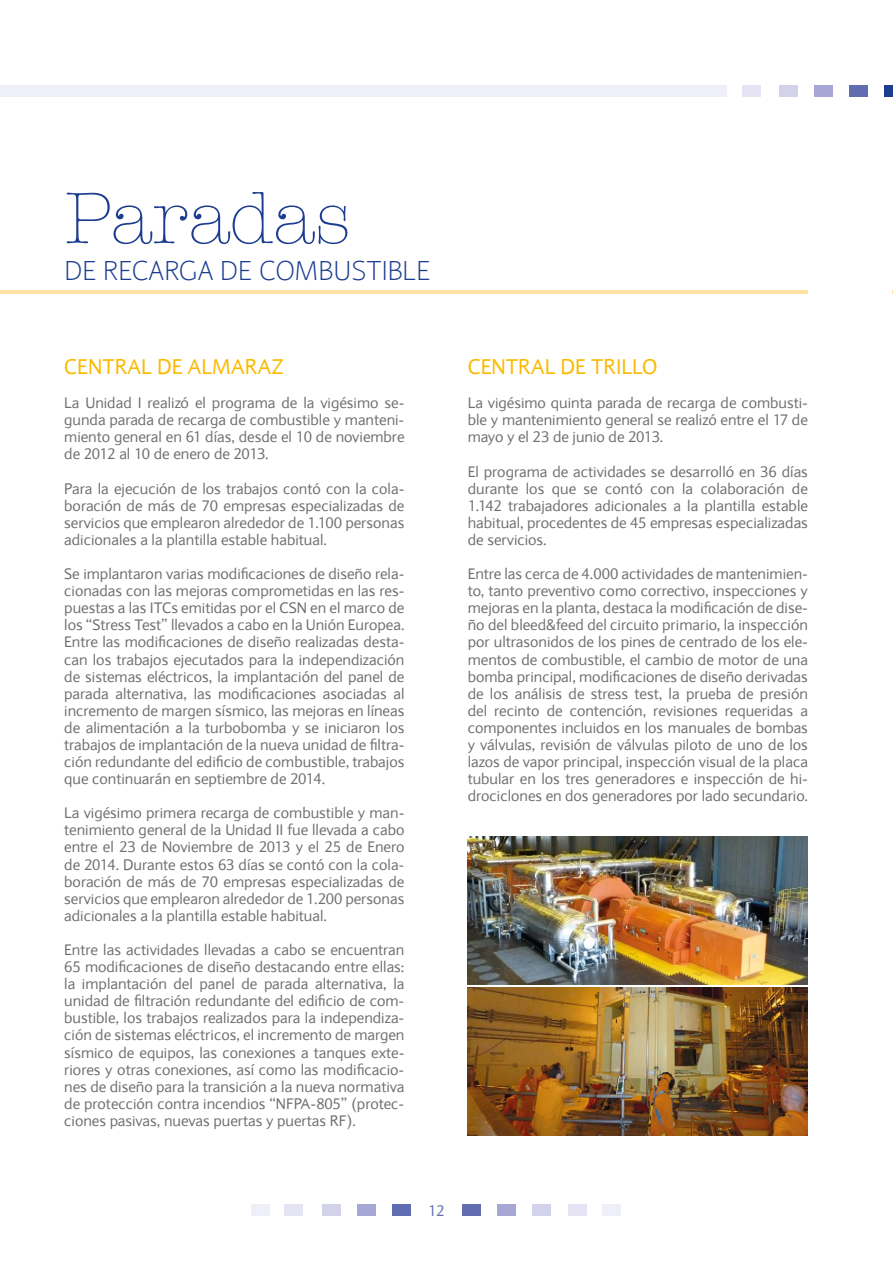
<style>
.page{position:relative;width:893px;height:1263px;background:#fff}
.page>*{position:absolute;margin:0;border:0;box-sizing:border-box;transform-origin:0 0}
.t1{font:300 75px "American Typewriter";color:#1d3d91}
.t2{font:200 27px "Expert Sans";color:#1d3d91}
.t3{font:21px "Expert Sans";color:#fbba00}
.t4{font:15px/17.1px "Expert Sans";color:#706f6f;text-align:justify}
.t5{font:15px "Expert Sans";color:#616db1}
</style>
<div class="page">
<div style="left:779px;top:85px;width:19px;height:11px;background:#d2d2eb"></div>
<div style="left:814px;top:85px;width:19px;height:11px;background:#a6a7d4"></div>
<div style="left:849px;top:85px;width:19px;height:11px;background:#616db1"></div>
<div style="left:0;top:85px;width:727px;height:11px;background:#efeff9"></div>
<div style="left:742px;top:85px;width:18px;height:11px;background:#e4e4f4"></div>
<div style="left:322px;top:1204px;width:19px;height:11px;background:#d2d2eb"></div>
<div style="left:357px;top:1204px;width:19px;height:11px;background:#a6a7d4"></div>
<div style="left:392px;top:1204px;width:19px;height:11px;background:#616db1"></div>
<div style="left:532px;top:1204px;width:19px;height:11px;background:#d2d2eb"></div>
<div style="left:497px;top:1204px;width:19px;height:11px;background:#a6a7d4"></div>
<div style="left:462px;top:1204px;width:19px;height:11px;background:#616db1"></div>
<div style="left:602px;top:1204px;width:19px;height:11px;background:#efeff9"></div>
<div style="left:568px;top:1204px;width:19px;height:11px;background:#e4e4f4"></div>
<div style="left:251px;top:1204px;width:19px;height:11px;background:#efeff9"></div>
<div style="left:284px;top:1204px;width:19px;height:11px;background:#e4e4f4"></div>
<img style="left:468px;top:837px;width:340px;height:147px">
<img style="left:468px;top:987px;width:340px;height:148px">
<hr style="left:0;top:290px;width:808px;height:3px;background:#ffe1a4">
<div style="left:884px;top:85px;width:9px;height:11px;background:#1d3d91"></div>
<h1 class="t1" style="left:64px;top:163px;width:288px">Paradas</h1>
<h2 class="t2" style="left:64px;top:255px;width:368px">DE RECARGA DE COMBUSTIBLE</h2>
<h3 class="t3" style="left:64px;top:353px;width:221px">CENTRAL DE ALMARAZ</h3>
<p class="t4" style="left:64px;top:394px;width:342px">La Unidad I realizó el programa de la vigésimo se&shy;gunda parada de recarga de combustible y manteni&shy;miento general en 61 días, desde el 10 de noviembre de 2012 al 10 de enero de 2013.</p>
<p class="t4" style="left:64px;top:480px;width:342px">Para la ejecución de los trabajos contó con la cola&shy;boración de más de 70 empresas especializadas de servicios que emplearon alrededor de 1.100 personas adicionales a la plantilla estable habitual.</p>
<p class="t4" style="left:64px;top:565px;width:342px">Se implantaron varias modificaciones de diseño rela&shy;cionadas con las mejoras comprometidas en las res&shy;puestas a las ITCs emitidas por el CSN en el marco de los “Stress Test” llevados a cabo en la Unión Europea.<br>Entre las modificaciones de diseño realizadas desta&shy;can los trabajos ejecutados para la independización de sistemas eléctricos, la implantación del panel de parada alternativa, las modificaciones asociadas al incremento de margen sísmico, las mejoras en líneas de alimentación a la turbobomba y se iniciaron los trabajos de implantación de la nueva unidad de filtra&shy;ción redundante del edificio de combustible, trabajos que continuarán en septiembre de 2014.</p>
<p class="t4" style="left:64px;top:804px;width:342px">La vigésimo primera recarga de combustible y man&shy;tenimiento general de la Unidad II fue llevada a cabo entre el 23 de Noviembre de 2013 y el 25 de Enero de 2014. Durante estos 63 días se contó con la cola&shy;boración de más de 70 empresas especializadas de servicios que emplearon alrededor de 1.200 personas adicionales a la plantilla estable habitual.</p>
<p class="t4" style="left:64px;top:941px;width:342px">Entre las actividades llevadas a cabo se encuentran 65 modificaciones de diseño destacando entre ellas: la implantación del panel de parada alternativa, la unidad de filtración redundante del edificio de com&shy;bustible, los trabajos realizados para la independiza&shy;ción de sistemas eléctricos, el incremento de margen sísmico de equipos, las conexiones a tanques exte&shy;riores y otras conexiones, así como las modificacio&shy;nes de diseño para la transición a la nueva normativa de protección contra incendios “NFPA-805” (protec&shy;ciones pasivas, nuevas puertas y puertas RF).</p>
<h3 class="t3" style="left:468px;top:353px;width:191px">CENTRAL DE TRILLO</h3>
<p class="t4" style="left:468px;top:394px;width:342px">La vigésimo quinta parada de recarga de combusti&shy;ble y mantenimiento general se realizó entre el 17 de mayo y el 23 de junio de 2013.</p>
<p class="t4" style="left:468px;top:462px;width:342px">El programa de actividades se desarrolló en 36 días durante los que se contó con la colaboración de 1.142 trabajadores adicionales a la plantilla estable habitual, procedentes de 45 empresas especializadas de servicios.</p>
<p class="t4" style="left:468px;top:565px;width:342px">Entre las cerca de 4.000 actividades de mantenimien&shy;to, tanto preventivo como correctivo, inspecciones y mejoras en la planta, destaca la modificación de dise&shy;ño del bleed&amp;feed del circuito primario, la inspección por ultrasonidos de los pines de centrado de los ele&shy;mentos de combustible, el cambio de motor de una bomba principal, modificaciones de diseño derivadas de los análisis de stress test, la prueba de presión del recinto de contención, revisiones requeridas a componentes incluidos en los manuales de bombas y válvulas, revisión de válvulas piloto de uno de los lazos de vapor principal, inspección visual de la placa tubular en los tres generadores e inspección de hi&shy;drociclones en dos generadores por lado secundario.</p>
<p class="t5" style="left:428px;top:1201px;width:18px">12</p>
</div>
